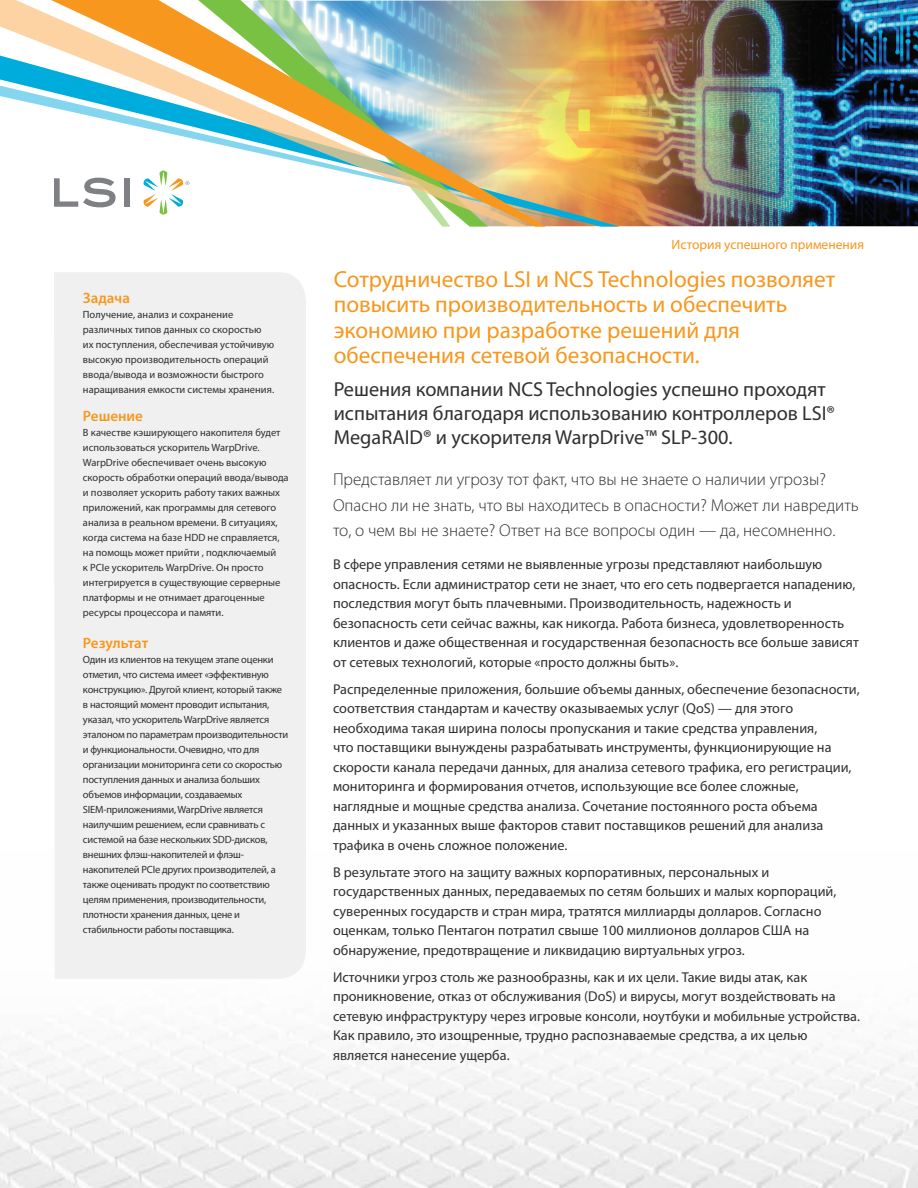
<style>
.page{position:relative;width:918px;height:1188px;background:#fff}
.page>*{position:absolute;margin:0;border:0;box-sizing:border-box;transform-origin:0 0}
.Headline_18_21_Reg_O{font:23.25px/25.5px "Myriad Pro";color:#f7971d}
.Headline_14_17_Reg{font:20.25px/24px "Myriad Pro";color:#312f30}
.Intro_12_17_Light{font:300 17.25px/25.5px "Myriad Pro";color:#312f30}
.Subhead_9_13_Semi_Or{font:600 15px "Myriad Pro";color:#f7971d}
.Body_Text_10_14_Reg{font:14.25px/19.5px "Myriad Pro";color:#312f30}
.Document_Type_9_11_L{font:13.5px "Myriad Pro";color:#f7971d}
.Subhead_9_13_Semi_Or-2{font:10.5px/15px "Myriad Pro";letter-spacing:-.015em;color:#312f30}
</style>
<div class="page">
<img style="left:0;top:1018px;width:918px;height:170px">
<img style="left:546px;top:0;width:372px;height:226px">
<svg style="left:546px;top:56px;width:74px;height:171px;background:#e6a64b"></svg>
<svg style="left:546px;top:86px;width:46px;height:141px;background:#e1bc61"></svg>
<svg style="left:528px;top:0;width:18px;height:227px;background:#dab976"></svg>
<img style="left:0;top:0;width:528px;height:227px">
<div style="left:54px;top:272px;width:252px;height:707px;background:#f0f0f1"></div>
<p class="Subhead_9_13_Semi_Or" style="left:83px;top:288px;width:49px">Задача</p>
<p class="Subhead_9_13_Semi_Or-2" style="left:83px;top:307px;width:193px">Получение, анализ и сохранение различных типов данных со скоростью их поступления, обеспечивая устойчивую высокую производительность операций ввода/вывода и возможности быстрого наращивания емкости системы хранения.</p>
<p class="Subhead_9_13_Semi_Or" style="left:83px;top:406px;width:62px">Решение</p>
<p class="Subhead_9_13_Semi_Or-2" style="left:83px;top:425px;width:207px">В качестве кэширующего накопителя будет использоваться ускоритель WarpDrive.<br>WarpDrive обеспечивает очень высокую скорость обработки операций ввода/вывода и позволяет ускорить работу таких важных приложений, как программы для сетевого анализа в реальном времени. В ситуациях, когда система на базе HDD не справляется, на помощь может прийти , подключаемый<br>к PCIe ускоритель WarpDrive. Он просто интегрируется в существующие серверные платформы и не отнимает драгоценные ресурсы процессора и памяти.</p>
<p class="Subhead_9_13_Semi_Or" style="left:83px;top:634px;width:67px">Результат</p>
<p class="Subhead_9_13_Semi_Or-2" style="left:83px;top:652px;width:207px">Один из клиентов на текущем этапе оценки отметил, что система имеет «эффективную конструкцию». Другой клиент, который также в настоящий момент проводит испытания, указал, что ускоритель WarpDrive является эталоном по параметрам производительности и функциональности. Очевидно, что для организации мониторинга сети со скоростью поступления данных и анализа больших объемов информации, создаваемых SIEM-приложениями, WarpDrive является наилучшим решением, если сравнивать с системой на базе нескольких SDD-дисков, внешних флэш-накопителей и флэш&shy;накопителей PCIe других производителей, а также оценивать продукт по соответствию целям применения, производительности, плотности хранения данных, цене и стабильности работы поставщика.</p>
<p class="Document_Type_9_11_L" style="left:672px;top:236px;width:194px">История успешного применения</p>
<p class="Headline_18_21_Reg_O" style="left:334px;top:266px;width:503px">Сотрудничество LSI и NCS Technologies позволяет повысить производительность и обеспечить экономию при разработке решений для обеспечения сетевой безопасности.</p>
<p class="Headline_14_17_Reg" style="left:334px;top:377px;width:503px">Решения компании NCS Technologies успешно проходят испытания благодаря использованию контроллеров LSI®<br>MegaRAID® и ускорителя WarpDrive™ SLP-300.</p>
<p class="Intro_12_17_Light" style="left:333px;top:467px;width:527px">Представляет ли угрозу тот факт, что вы не знаете о наличии угрозы?<br>Опасно ли не знать, что вы находитесь в опасности? Может ли навредить то, о чем вы не знаете? Ответ на все вопросы один — да, несомненно.</p>
<p class="Body_Text_10_14_Reg" style="left:333px;top:555px;width:527px">В сфере управления сетями не выявленные угрозы представляют наибольшую опасность. Если администратор сети не знает, что его сеть подвергается нападению, последствия могут быть плачевными. Производительность, надежность и безопасность сети сейчас важны, как никогда. Работа бизнеса, удовлетворенность клиентов и даже общественная и государственная безопасность все больше зависят от сетевых технологий, которые «просто должны быть».</p>
<p class="Body_Text_10_14_Reg" style="left:333px;top:679px;width:528px">Распределенные приложения, большие объемы данных, обеспечение безопасности, соответствия стандартам и качеству оказываемых услуг (QoS) — для этого необходима такая ширина полосы пропускания и такие средства управления,<br>что поставщики вынуждены разрабатывать инструменты, функционирующие на скорости канала передачи данных, для анализа сетевого трафика, его регистрации, мониторинга и формирования отчетов, использующие все более сложные, наглядные и мощные средства анализа. Сочетание постоянного роста объема данных и указанных выше факторов ставит поставщиков решений для анализа трафика в очень сложное положение.</p>
<p class="Body_Text_10_14_Reg" style="left:333px;top:862px;width:505px">В результате этого на защиту важных корпоративных, персональных и государственных данных, передаваемых по сетям больших и малых корпораций, суверенных государств и стран мира, тратятся миллиарды долларов. Согласно оценкам, только Пентагон потратил свыше 100 миллионов долларов США на обнаружение, предотвращение и ликвидацию виртуальных угроз.</p>
<p class="Body_Text_10_14_Reg" style="left:333px;top:967px;width:529px">Источники угроз столь же разнообразны, как и их цели. Такие виды атак, как проникновение, отказ от обслуживания (DoS) и вирусы, могут воздействовать на сетевую инфраструктуру через игровые консоли, ноутбуки и мобильные устройства.<br>Как правило, это изощренные, трудно распознаваемые средства, а их целью является нанесение ущерба.</p>
</div>
